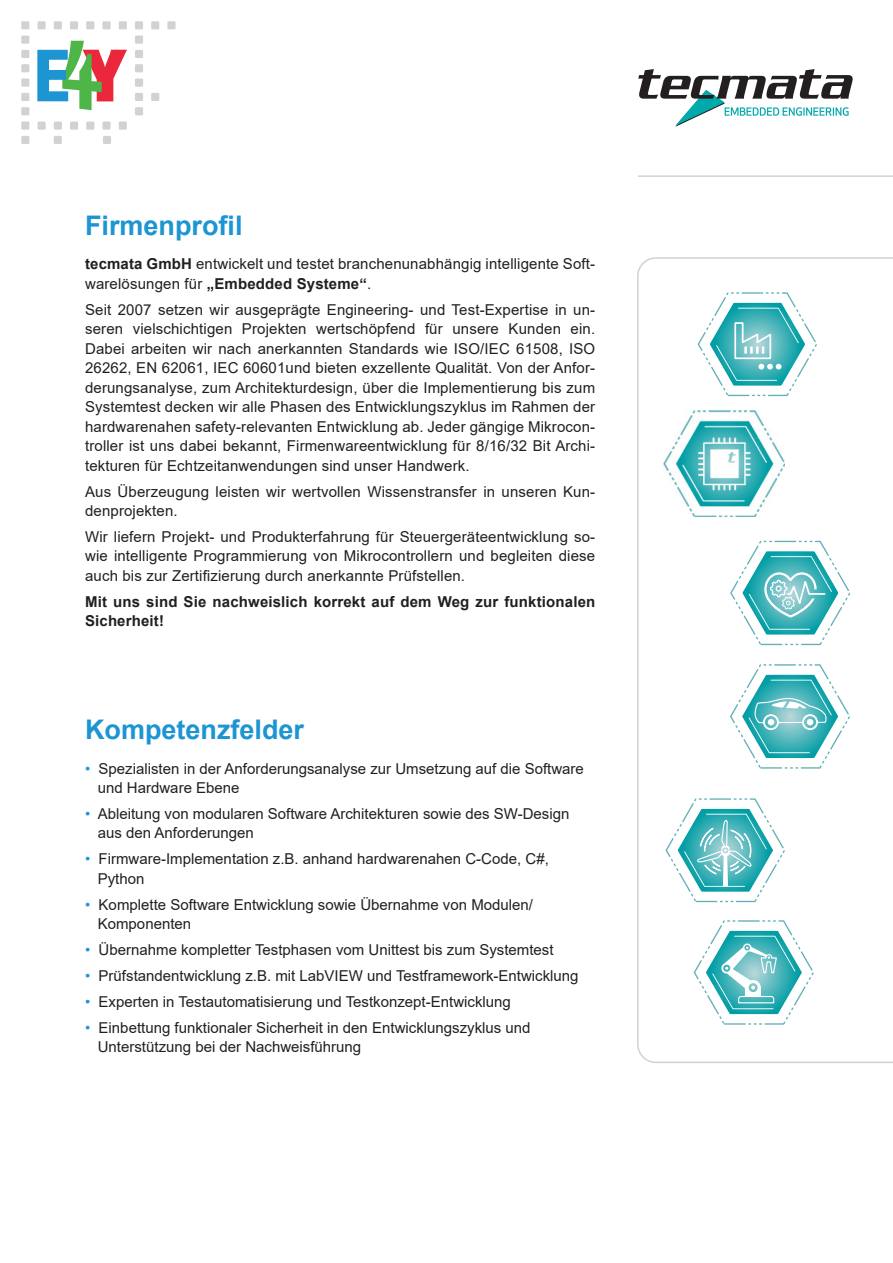
<style>
.page{position:relative;width:893px;height:1263px;background:#fff}
.page>*{position:absolute;margin:0;border:0;box-sizing:border-box;transform-origin:0 0}
.t1{font:700 27px "Arial";color:#1d95d3}
.t2{font:15px/19.5px "Arial";color:#231f20}
.t3{font:700 15px/19.5px "Arial";letter-spacing:.01em;color:#231f20}
.s1{font-weight:700}
.s2{color:#1d95d3}
</style>
<div class="page">
<div style="left:21px;top:107px;width:8px;height:8px;background:#d1d2d4"></div>
<div style="left:21px;top:122px;width:8px;height:8px;background:#d1d2d4"></div>
<div style="left:21px;top:136px;width:8px;height:8px;background:#d1d2d4"></div>
<div style="left:21px;top:93px;width:8px;height:8px;background:#d1d2d4"></div>
<div style="left:21px;top:79px;width:8px;height:8px;background:#d1d2d4"></div>
<div style="left:21px;top:21px;width:8px;height:8px;background:#d1d2d4"></div>
<div style="left:21px;top:50px;width:8px;height:8px;background:#d1d2d4"></div>
<div style="left:21px;top:36px;width:8px;height:8px;background:#d1d2d4"></div>
<div style="left:21px;top:64px;width:8px;height:8px;background:#d1d2d4"></div>
<div style="left:38px;top:21px;width:8px;height:8px;background:#d1d2d4"></div>
<div style="left:119px;top:21px;width:8px;height:8px;background:#d1d2d4"></div>
<div style="left:54px;top:122px;width:8px;height:8px;background:#d1d2d4"></div>
<div style="left:70px;top:122px;width:8px;height:8px;background:#d1d2d4"></div>
<div style="left:86px;top:122px;width:8px;height:8px;background:#d1d2d4"></div>
<div style="left:102px;top:122px;width:9px;height:8px;background:#d1d2d4"></div>
<div style="left:119px;top:122px;width:8px;height:8px;background:#d1d2d4"></div>
<div style="left:54px;top:136px;width:8px;height:8px;background:#d1d2d4"></div>
<div style="left:103px;top:136px;width:8px;height:8px;background:#d1d2d4"></div>
<div style="left:38px;top:122px;width:8px;height:8px;background:#d1d2d4"></div>
<div style="left:135px;top:93px;width:8px;height:8px;background:#d1d2d4"></div>
<div style="left:151px;top:93px;width:8px;height:8px;background:#d1d2d4"></div>
<div style="left:54px;top:21px;width:8px;height:8px;background:#d1d2d4"></div>
<div style="left:70px;top:21px;width:8px;height:8px;background:#d1d2d4"></div>
<div style="left:86px;top:21px;width:8px;height:8px;background:#d1d2d4"></div>
<div style="left:135px;top:21px;width:8px;height:8px;background:#d1d2d4"></div>
<div style="left:151px;top:21px;width:8px;height:8px;background:#d1d2d4"></div>
<div style="left:167px;top:21px;width:9px;height:8px;background:#d1d2d4"></div>
<div style="left:135px;top:50px;width:8px;height:8px;background:#d1d2d4"></div>
<div style="left:135px;top:64px;width:8px;height:8px;background:#d1d2d4"></div>
<div style="left:135px;top:36px;width:8px;height:8px;background:#d1d2d4"></div>
<div style="left:102px;top:21px;width:9px;height:8px;background:#d1d2d4"></div>
<div style="left:135px;top:107px;width:8px;height:8px;background:#d1d2d4"></div>
<div style="left:135px;top:79px;width:8px;height:8px;background:#d1d2d4"></div>
<svg style="left:37px;top:41px;width:90px;height:69px"></svg>
<hr style="left:639px;top:175px;width:254px;height:2px;background:#d1d2d4">
<svg style="left:638px;top:69px;width:215px;height:58px"></svg>
<svg style="left:637px;top:257px;width:256px;height:806px"></svg>
<img style="left:663px;top:410px;width:122px;height:106px">
<svg style="left:694px;top:920px;width:120px;height:105px"></svg>
<svg style="left:730px;top:664px;width:120px;height:114px"></svg>
<svg style="left:730px;top:541px;width:120px;height:104px"></svg>
<svg style="left:698px;top:292px;width:119px;height:104px"></svg>
<svg style="left:665px;top:798px;width:120px;height:104px"></svg>
<h1 class="t1" style="left:85px;top:207px;width:159px">Firmenprofil</h1>
<p class="t2" style="left:85px;top:254px;width:512px"><span class="s1">tecmata GmbH</span> entwickelt und testet branchenunabhängig intelligente Soft&shy;warelösungen für <span class="s1">„Embedded Systeme“</span>.</p>
<p class="t2" style="left:85px;top:299px;width:512px;text-align:justify">Seit 2007 setzen wir ausgeprägte Engineering- und Test-Expertise in un&shy;seren vielschichtigen Projekten wertschöpfend für unsere Kunden ein.<br>Dabei arbeiten wir nach anerkannten Standards wie ISO/IEC 61508, ISO 26262, EN 62061, IEC 60601und bieten exzellente Qualität. Von der Anfor&shy;derungsanalyse, zum Architekturdesign, über die Implementierung bis zum Systemtest decken wir alle Phasen des Entwicklungszyklus im Rahmen der hardwarenahen safety-relevanten Entwicklung ab. Jeder gängige Mikrocon&shy;troller ist uns dabei bekannt, Firmenwareentwicklung für 8/16/32 Bit Archi&shy;tekturen für Echtzeitanwendungen sind unser Handwerk.</p>
<p class="t2" style="left:85px;top:481px;width:512px">Aus Überzeugung leisten wir wertvollen Wissenstransfer in unseren Kun&shy;denprojekten.</p>
<p class="t2" style="left:85px;top:527px;width:512px;text-align:justify">Wir liefern Projekt- und Produkterfahrung für Steuergeräteentwicklung so&shy;wie intelligente Programmierung von Mikrocontrollern und begleiten diese auch bis zur Zertifizierung durch anerkannte Prüfstellen.</p>
<p class="t3" style="left:85px;top:592px;width:512px">Mit uns sind Sie nachweislich korrekt auf dem Weg zur funktionalen<br>Sicherheit!</p>
<h1 class="t1" style="left:85px;top:711px;width:221px">Kompetenzfelder</h1>
<p class="t2" style="left:98px;top:758px;width:488px;text-indent:-13px"><span class="s2">•</span> Spezialisten in der Anforderungsanalyse zur Umsetzung auf die Software und Hardware Ebene</p>
<p class="t2" style="left:98px;top:804px;width:473px;text-indent:-13px"><span class="s2">•</span> Ableitung von modularen Software Architekturen sowie des SW-Design aus den Anforderungen</p>
<p class="t2" style="left:98px;top:849px;width:453px;text-indent:-13px"><span class="s2">•</span> Firmware-Implementation z.B. anhand hardwarenahen C-Code, C#,<br>Python</p>
<p class="t2" style="left:98px;top:895px;width:437px;text-indent:-13px"><span class="s2">•</span> Komplette Software Entwicklung sowie Übernahme von Modulen/<br>Komponenten</p>
<p class="t2" style="left:85px;top:940px;width:470px"><span class="s2">•</span> Übernahme kompletter Testphasen vom Unittest bis zum Systemtest</p>
<p class="t2" style="left:85px;top:966px;width:495px"><span class="s2">•</span> Prüfstandentwicklung z.B. mit LabVIEW und Testframework-Entwicklung</p>
<p class="t2" style="left:85px;top:992px;width:427px"><span class="s2">•</span> Experten in Testautomatisierung und Testkonzept-Entwicklung</p>
<p class="t2" style="left:98px;top:1018px;width:434px;text-indent:-13px"><span class="s2">•</span> Einbettung funktionaler Sicherheit in den Entwicklungszyklus und<br>Unterstützung bei der Nachweisführung</p>
</div>
